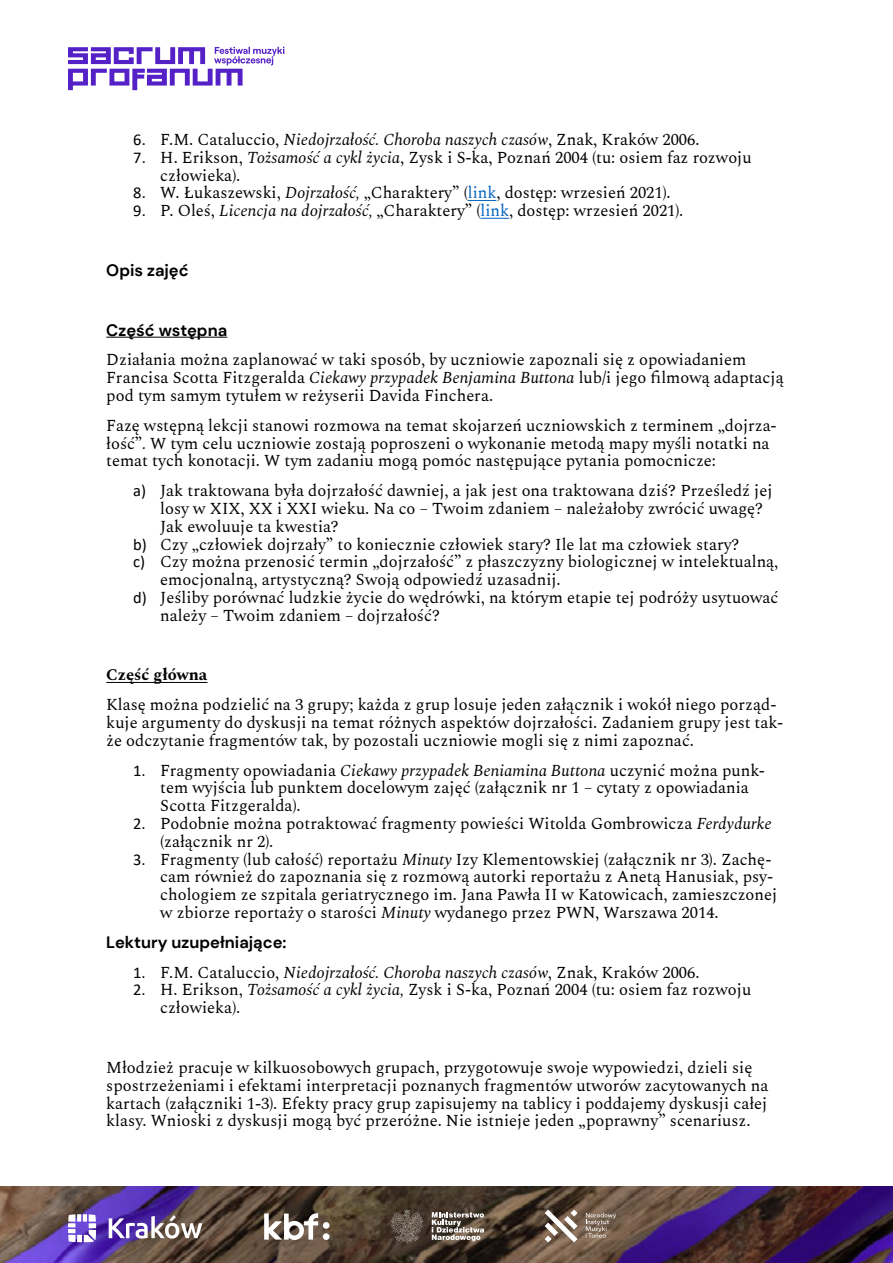
<style>
.page{position:relative;width:893px;height:1263px;background:#fff}
.page>*{position:absolute;margin:0;border:0;box-sizing:border-box;transform-origin:0 0}
.t1{font:16.5px/17.9px "Spectral";color:#000}
.t2{font:italic 16.5px "Spectral";color:#000}
.t3{font:700 16.5px "DM Sans";color:#000}
.t4{font:700 16.5px "Spectral";color:#000}
.s1{font-family:"Calibri";font-style:normal}
.s2{font-style:normal}
.s3{font-family:"Calibri"}
.s4{font-style:italic}
.s5{color:#0563c1}
</style>
<div class="page">
<svg style="left:68px;top:47px;width:216px;height:43px"></svg>
<img style="left:0;top:1186px;width:893px;height:77px">
<svg style="left:68px;top:1214px;width:28px;height:28px"></svg>
<svg style="left:109px;top:1215px;width:93px;height:23px"></svg>
<div style="left:323px;top:1233px;width:6px;height:7px;background:#fff;border-radius:50%"></div>
<div style="left:323px;top:1222px;width:6px;height:7px;background:#fff;border-radius:50%"></div>
<svg style="left:264px;top:1213px;width:54px;height:27px"></svg>
<svg style="left:391px;top:1209px;width:32px;height:34px"></svg>
<svg style="left:432px;top:1212px;width:52px;height:29px;background:#8c837a"></svg>
<svg style="left:586px;top:1213px;width:30px;height:25px"></svg>
<svg style="left:545px;top:1209px;width:33px;height:33px"></svg>
<svg style="left:468px;top:200px;width:28px;height:1px"></svg>
<svg style="left:481px;top:218px;width:28px;height:1px"></svg>
<hr style="left:106px;top:337px;width:121px;height:1px;background:#000">
<hr style="left:106px;top:682px;width:101px;height:1px;background:#000">
<p class="t2" style="left:133px;top:128px;width:568px"><span class="s1">6.</span> <span class="s2">F.M. Cataluccio,</span> Niedojrzałość. Choroba naszych czasów<span class="s2">, Znak, Kraków 2006.</span></p>
<p class="t1" style="left:160px;top:147px;width:593px;text-indent:-27px"><span class="s3">7.</span> H. Erikson, <span class="s4">Tożsamość a cykl życia</span>, Zysk i S-ka, Poznań 2004 (tu: osiem faz rozwoju człowieka).</p>
<p class="t1" style="left:133px;top:183px;width:539px"><span class="s3">8.</span> W. Łukaszewski, <span class="s4">Dojrzałość,</span> „Charaktery” (<span class="s5">link</span>, dostęp: wrzesień 2021).</p>
<p class="t1" style="left:133px;top:201px;width:552px"><span class="s3">9.</span> P. Oleś, <span class="s4">Licencja na dojrzałość,</span> „Charaktery” (<span class="s5">link</span>, dostęp: wrzesień 2021).</p>
<p class="t3" style="left:106px;top:260px;width:84px">Opis zajęć</p>
<p class="t3" style="left:106px;top:319px;width:122px">Część wstępna</p>
<p class="t1" style="left:106px;top:350px;width:679px">Działania można zaplanować w taki sposób, by uczniowie zapoznali się z opowiadaniem<br>Francisa Scotta Fitzgeralda <span class="s4">Ciekawy przypadek Benjamina Buttona</span> lub/i jego filmową adaptacją pod tym samym tytułem w reżyserii Davida Finchera.</p>
<p class="t1" style="left:106px;top:415px;width:672px">Fazę wstępną lekcji stanowi rozmowa na temat skojarzeń uczniowskich z terminem „dojrza&shy;łość”<span class="s4">.</span> W tym celu uczniowie zostają poproszeni o wykonanie metodą mapy myśli notatki na temat tych konotacji. W tym zadaniu mogą pomóc następujące pytania pomocnicze:</p>
<p class="t1" style="left:133px;top:481px;width:641px"><span class="s3">a)</span> Jak traktowana była dojrzałość dawniej, a jak jest ona traktowana dziś? Prześledź jej</p>
<p class="t1" style="left:160px;top:498px;width:604px">losy w XIX, XX i XXI wieku. Na co – Twoim zdaniem – należałoby zwrócić uwagę?</p>
<p class="t1" style="left:160px;top:516px;width:180px">Jak ewoluuje ta kwestia?</p>
<p class="t1" style="left:133px;top:534px;width:608px"><span class="s3">b)</span> Czy „człowiek dojrzały” to koniecznie człowiek stary? Ile lat ma człowiek stary?</p>
<p class="t1" style="left:133px;top:552px;width:647px"><span class="s3">c)</span> Czy można przenosić termin „dojrzałość” z płaszczyzny biologicznej w intelektualną,</p>
<p class="t1" style="left:160px;top:570px;width:402px">emocjonalną, artystyczną? Swoją odpowiedź uzasadnij.</p>
<p class="t1" style="left:133px;top:587px;width:647px"><span class="s3">d)</span> Jeśliby porównać ludzkie życie do wędrówki, na którym etapie tej podróży usytuować</p>
<p class="t1" style="left:160px;top:605px;width:281px">należy – Twoim zdaniem – dojrzałość?</p>
<p class="t4" style="left:106px;top:663px;width:103px">Część główna</p>
<p class="t1" style="left:106px;top:695px;width:678px">Klasę można podzielić na 3 grupy; każda z grup losuje jeden załącznik i wokół niego porząd&shy;kuje argumenty do dyskusji na temat różnych aspektów dojrzałości. Zadaniem grupy jest tak&shy;że odczytanie fragmentów tak, by pozostali uczniowie mogli się z nimi zapoznać.</p>
<p class="t1" style="left:160px;top:760px;width:606px;text-indent:-27px"><span class="s3">1.</span> Fragmenty opowiadania <span class="s4">Ciekawy przypadek Beniamina Buttona</span> uczynić można punk&shy;tem wyjścia lub punktem docelowym zajęć (załącznik nr 1 – cytaty z opowiadania<br>Scotta Fitzgeralda).</p>
<p class="t1" style="left:160px;top:813px;width:613px;text-indent:-27px"><span class="s3">2.</span> Podobnie można potraktować fragmenty powieści Witolda Gombrowicza <span class="s4">Ferdydurke </span>(załącznik nr 2).</p>
<p class="t1" style="left:160px;top:849px;width:618px;text-indent:-27px"><span class="s3">3.</span> Fragmenty (lub całość) reportażu <span class="s4">Minuty</span> Izy Klementowskiej (załącznik nr 3). Zachę&shy;cam również do zapoznania się z rozmową autorki reportażu z Anetą Hanusiak, psy&shy;chologiem ze szpitala geriatrycznego im. Jana Pawła II w Katowicach, zamieszczonej w zbiorze reportaży o starości <span class="s4">Minuty</span> wydanego przez PWN, Warszawa 2014.</p>
<p class="t3" style="left:106px;top:932px;width:182px">Lektury uzupełniające:</p>
<p class="t2" style="left:133px;top:960px;width:568px"><span class="s1">1.</span> <span class="s2">F.M. Cataluccio,</span> Niedojrzałość. Choroba naszych czasów<span class="s2">, Znak, Kraków 2006.</span></p>
<p class="t1" style="left:160px;top:980px;width:592px;text-indent:-27px"><span class="s3">2.</span> H. Erikson, <span class="s4">Tożsamość a cykl życia,</span> Zysk i S-ka, Poznań 2004 (tu: osiem faz rozwoju człowieka).</p>
<p class="t1" style="left:106px;top:1057px;width:664px">Młodzież pracuje w kilkuosobowych grupach, przygotowuje swoje wypowiedzi, dzieli się spostrzeżeniami i efektami interpretacji poznanych fragmentów utworów zacytowanych na kartach (załączniki 1-3). Efekty pracy grup zapisujemy na tablicy i poddajemy dyskusji całej klasy. Wnioski z dyskusji mogą być przeróżne. Nie istnieje jeden „poprawny” scenariusz.</p>
</div>
